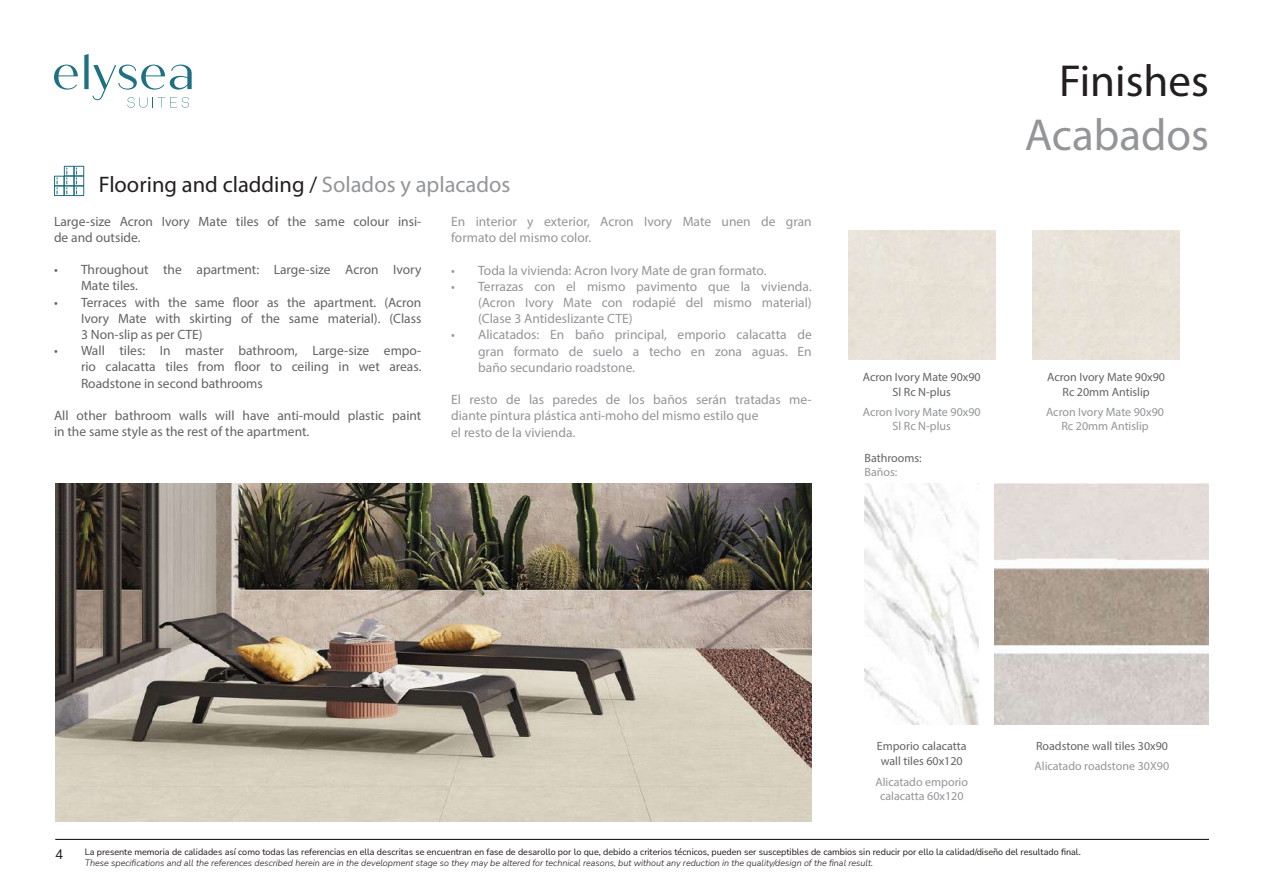
<style>
.page{position:relative;width:1263px;height:893px;background:#fff}
.page>*{position:absolute;margin:0;border:0;box-sizing:border-box;transform-origin:0 0}
.t1{font:45px "Myriad Pro";color:#231f20}
.t2{font:45px "Myriad Pro";color:#939598}
.t3{font:22.5px "Myriad Pro";color:#231f20}
.t4{font:13.5px/16.2px "Myriad Pro";color:#939598}
.t5{font:13.5px/16.2px "Myriad Pro";color:#636366}
.t6{font:13.5px "Nunito Sans";color:#1b1513}
.t7{font:12px/14.4px "Myriad Pro";color:#636366;text-align:center}
.t8{font:12px/14.4px "Myriad Pro";color:#939598;text-align:center}
.t9{font:9px "Nunito Sans";color:#1b1513}
.t10{font:italic 300 9px "Nunito Sans";color:#1b1513}
.s1{color:#939598}
</style>
<div class="page">
<hr style="left:55px;top:839px;width:1154px;height:1px;background:#000">
<svg style="left:54px;top:65px;width:24px;height:25px"></svg>
<svg style="left:84px;top:54px;width:108px;height:54px"></svg>
<div style="left:64px;top:166px;width:10px;height:10px;border:1px solid #1e7083"></div>
<div style="left:74px;top:166px;width:10px;height:10px;border:1px solid #1e7083"></div>
<div style="left:64px;top:176px;width:10px;height:10px;border:1px solid #1e7083"></div>
<div style="left:74px;top:176px;width:10px;height:10px;border:1px solid #1e7083"></div>
<div style="left:64px;top:186px;width:10px;height:10px;border:1px solid #1e7083"></div>
<svg style="left:66px;top:168px;width:1px;height:26px"></svg>
<div style="left:54px;top:176px;width:10px;height:10px;border:1px solid #1e7083"></div>
<div style="left:54px;top:186px;width:10px;height:10px;border:1px solid #1e7083"></div>
<svg style="left:57px;top:178px;width:1px;height:16px"></svg>
<div style="left:74px;top:186px;width:10px;height:10px;border:1px solid #1e7083"></div>
<svg style="left:76px;top:168px;width:1px;height:26px"></svg>
<img style="left:865px;top:484px;width:114px;height:240px">
<img style="left:995px;top:484px;width:214px;height:240px">
<img style="left:55px;top:484px;width:757px;height:338px">
<h2 class="t3" style="left:99px;top:170px;width:413px">Flooring and cladding / <span class="s1">Solados y aplacados</span></h2>
<p class="t5" style="left:54px;top:213px;width:369px">Large-size Acron Ivory Mate tiles of the same colour insi&shy;de and outside.</p>
<p class="t5" style="left:81px;top:261px;width:342px;text-indent:-27px">• Throughout the apartment: Large-size Acron Ivory<br>Mate tiles.</p>
<p class="t5" style="left:81px;top:294px;width:342px;text-align:justify;text-indent:-27px">• Terraces with the same floor as the apartment. (Acron Ivory Mate with skirting of the same material). (Class 3 Non-slip as per CTE)</p>
<p class="t5" style="left:81px;top:342px;width:342px;text-align:justify;text-indent:-27px">• Wall tiles: In master bathroom, Large-size empo&shy;rio calacatta tiles from floor to ceiling in wet areas.<br>Roadstone in second bathrooms</p>
<p class="t5" style="left:54px;top:407px;width:369px">All other bathroom walls will have anti-mould plastic paint in the same style as the rest of the apartment.</p>
<p class="t4" style="left:451px;top:213px;width:362px">En interior y exterior, Acron Ivory Mate unen de gran formato del mismo color.</p>
<p class="t4" style="left:451px;top:262px;width:317px">• Toda la vivienda: Acron Ivory Mate de gran formato.</p>
<p class="t4" style="left:478px;top:278px;width:335px;text-align:justify;text-indent:-27px">• Terrazas con el mismo pavimento que la vivienda. (Acron Ivory Mate con rodapié del mismo material) (Clase 3 Antideslizante CTE)</p>
<p class="t4" style="left:478px;top:327px;width:335px;text-align:justify;text-indent:-27px">• Alicatados: En baño principal, emporio calacatta de gran formato de suelo a techo en zona aguas. En baño secundario roadstone.</p>
<p class="t4" style="left:451px;top:391px;width:362px">El resto de las paredes de los baños serán tratadas me&shy;diante pintura plástica anti-moho del mismo estilo que<br>el resto de la vivienda.</p>
<h1 class="t1" style="left:1059px;top:53px;width:151px">Finishes</h1>
<h1 class="t2" style="left:1025px;top:107px;width:186px">Acabados</h1>
<p class="t7" style="left:863px;top:370px;width:119px">Acron Ivory Mate 90x90<br>Sl Rc N-plus</p>
<p class="t8" style="left:863px;top:405px;width:119px">Acron Ivory Mate 90x90<br>Sl Rc N-plus</p>
<p class="t7" style="left:865px;top:451px;width:59px">Bathrooms:</p>
<p class="t8" style="left:865px;top:465px;width:34px">Baños:</p>
<p class="t7" style="left:1047px;top:370px;width:119px">Acron Ivory Mate 90x90<br>Rc 20mm Antislip</p>
<p class="t8" style="left:1046px;top:405px;width:119px">Acron Ivory Mate 90x90<br>Rc 20mm Antislip</p>
<p class="t7" style="left:877px;top:739px;width:91px">Emporio calacatta wall tiles 60x120</p>
<p class="t8" style="left:875px;top:774px;width:94px">Alicatado emporio calacatta 60x120</p>
<p class="t7" style="left:1036px;top:739px;width:133px">Roadstone wall tiles 30x90</p>
<p class="t8" style="left:1034px;top:759px;width:136px">Alicatado roadstone 30X90</p>
<p class="t6" style="left:55px;top:845px;width:10px">4</p>
<p class="t9" style="left:85px;top:845px;width:997px">La presente memoria de calidades así como todas las referencias en ella descritas se encuentran en fase de desarollo por lo que, debido a criterios técnicos, pueden ser susceptibles de cambios sin reducir por ello la calidad/diseño del resultado final.</p>
<p class="t10" style="left:85px;top:856px;width:790px">These specifications and all the references described herein are in the development stage so they may be altered for technical reasons, but without any reduction in the quality/design of the final result.</p>
</div>
